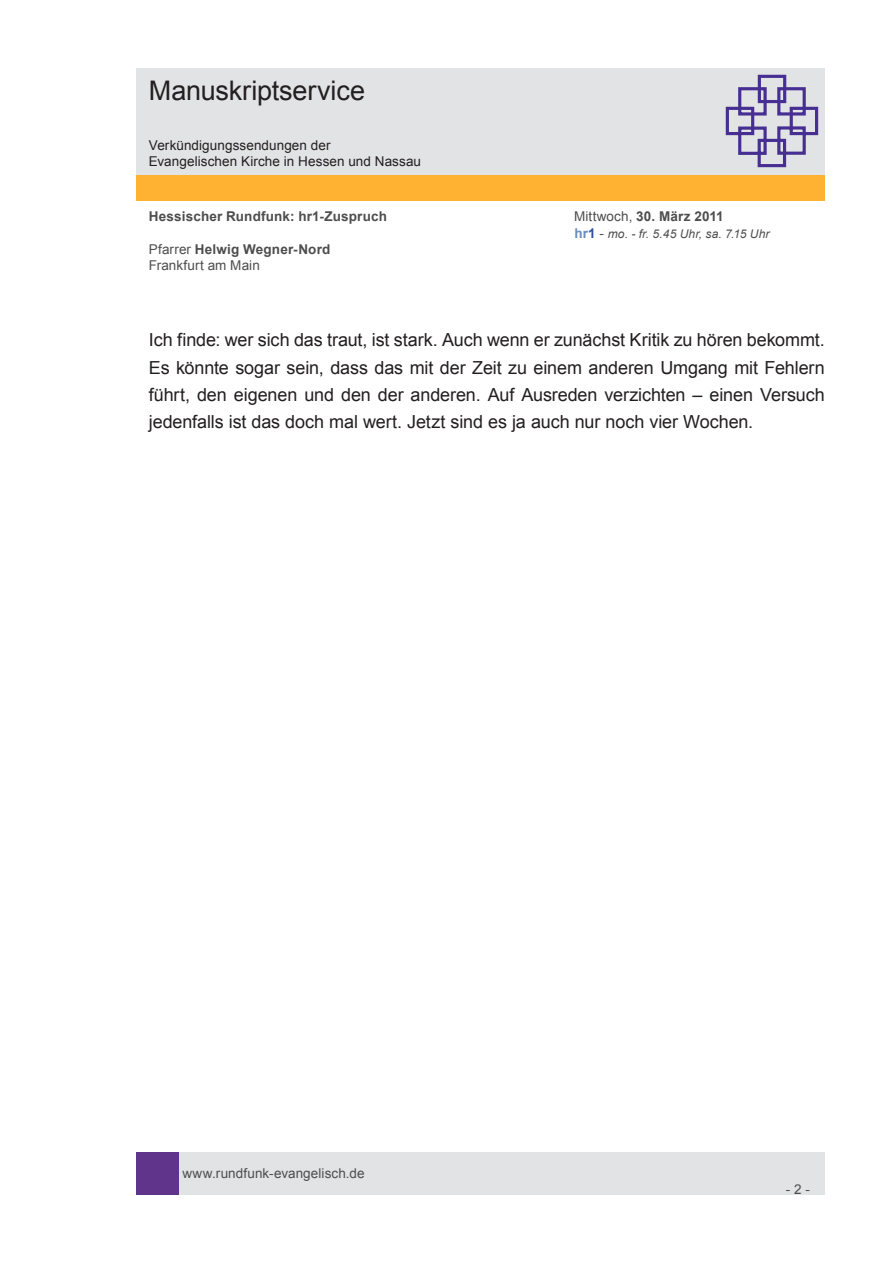
<style>
.page{position:relative;width:893px;height:1263px;background:#fff}
.page>*{position:absolute;margin:0;border:0;box-sizing:border-box;transform-origin:0 0}
.t1{font:27px "Arial";letter-spacing:-.005em;color:#231f20}
.t2{font:18px/27.2px "Arial";letter-spacing:-.005em;color:#231f20;text-align:justify}
.t3{font:13.5px/16.2px "Arial";letter-spacing:.005em;color:#4d4d4d}
.t4{font:13.5px/16.2px "Arial";letter-spacing:.005em;color:#231f20}
.t5{font:700 13.5px "Arial";letter-spacing:.015em;color:#4d4d4d}
.t6{font:italic 12px "Arial";letter-spacing:.015em;color:#4d4d4d}
.s1{font-weight:400}
.s2{font-weight:700;font-style:normal;font-size:13.5px;color:#688bc0}
.s3{font-weight:700;font-style:normal;font-size:13.5px;color:#2f4fa1}
.s4{font-style:normal;font-size:13.5px}
.s5{font-weight:700}
</style>
<div class="page">
<div style="left:179px;top:1152px;width:646px;height:43px;background:#e2e3e4"></div>
<div style="left:136px;top:1152px;width:43px;height:43px;background:#5f348a"></div>
<div style="left:136px;top:175px;width:689px;height:26px;background:#ffb132"></div>
<div style="left:136px;top:68px;width:689px;height:106px;background:#e2e3e4"></div>
<svg style="left:725px;top:74px;width:94px;height:94px"></svg>
<h1 class="t1" style="left:149px;top:73px;width:218px">Manuskriptservice</h1>
<p class="t4" style="left:149px;top:137px;width:274px">Verkündigungssendungen der<br>Evangelischen Kirche in Hessen und Nassau</p>
<p class="t5" style="left:149px;top:208px;width:240px">Hessischer Rundfunk: hr1-Zuspruch</p>
<p class="t5" style="left:574px;top:208px;width:151px"><span class="s1">Mittwoch,</span> 30. März 2011</p>
<p class="t6" style="left:574px;top:226px;width:197px"><span class="s2">hr</span><span class="s3">1</span> <span class="s4">-</span> mo. - fr. 5.45 Uhr, sa. 7.15 Uhr</p>
<p class="t3" style="left:149px;top:241px;width:183px">Pfarrer <span class="s5">Helwig Wegner-Nord<br></span>Frankfurt am Main</p>
<p class="t2" style="left:149px;top:327px;width:678px">Ich finde: wer sich das traut, ist stark. Auch wenn er zunächst Kritik zu hören bekommt.<br>Es könnte sogar sein, dass das mit der Zeit zu einem anderen Umgang mit Fehlern führt, den eigenen und den der anderen. Auf Ausreden verzichten – einen Versuch jedenfalls ist das doch mal wert. Jetzt sind es ja auch nur noch vier Wochen.</p>
<p class="t3" style="left:182px;top:1165px;width:184px">www.rundfunk-evangelisch.de</p>
<p class="t3" style="left:786px;top:1181px;width:26px">- 2 -</p>
</div>
